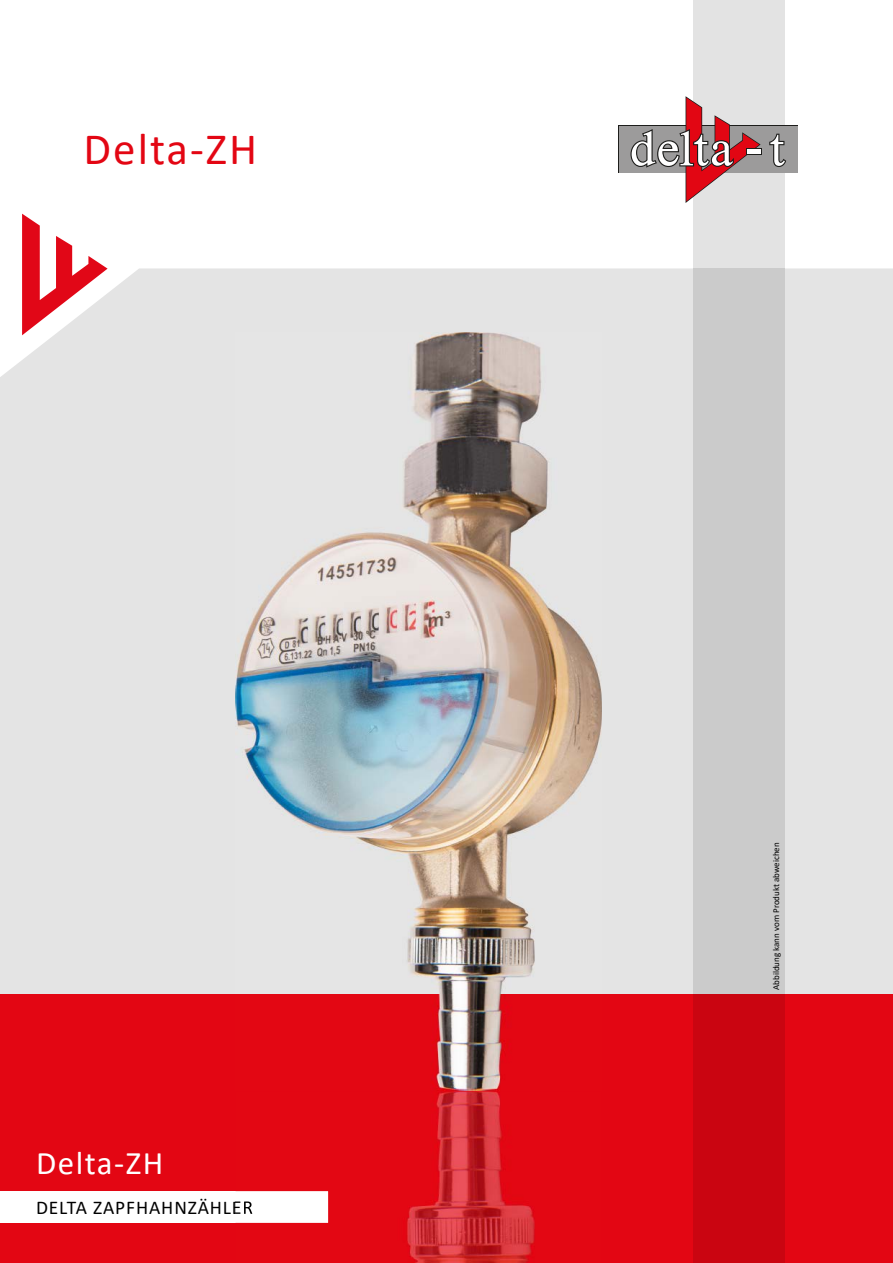
<style>
.page{position:relative;width:893px;height:1263px;background:#fff}
.page>*{position:absolute;margin:0;border:0;box-sizing:border-box;transform-origin:0 0}
.t1{font:45px "Calibri";letter-spacing:.045em;color:#e30613}
.t2{font:33px "Calibri";letter-spacing:.045em;color:#fff}
.t3{font:19.5px "Calibri";letter-spacing:.045em;color:#000}
.t4{font:9px "Calibri";color:#000}
</style>
<div class="page">
<div style="left:0;top:268px;width:893px;height:726px;background:#e4e4e4"></div>
<svg style="left:22px;top:214px;width:86px;height:121px"></svg>
<div style="left:0;top:994px;width:893px;height:269px;background:#e30613"></div>
<div style="left:0;top:1191px;width:328px;height:32px;background:#fff"></div>
<img style="left:236px;top:332px;width:366px;height:931px">
<img style="left:236px;top:1191px;width:92px;height:32px">
<img style="left:236px;top:1198px;width:16px;height:16px">
<div style="left:693px;top:0;width:91px;height:268px;background:#e3e3e3"></div>
<div style="left:693px;top:268px;width:91px;height:726px;background:#cbcbcb"></div>
<div style="left:693px;top:994px;width:91px;height:269px;background:#ca0511"></div>
<svg style="left:618px;top:125px;width:180px;height:48px"></svg>
<div style="left:619px;top:126px;width:178px;height:46px;background:#9c9b9b"></div>
<div style="left:746px;top:149px;width:16px;height:6px;background:#fff"></div>
<svg style="left:769px;top:134px;width:17px;height:33px"></svg>
<svg style="left:630px;top:96px;width:130px;height:107px"></svg>
<h1 class="t1" style="left:84px;top:118px;width:175px">Delta-ZH</h1>
<h2 class="t2" style="left:36px;top:1140px;width:129px">Delta-ZH</h2>
<h3 class="t3" style="left:36px;top:1194px;width:218px">DELTA ZAPFHAHNZÄHLER</h3>
<p class="t4" style="left:770px;top:990px;width:149px;rotate:-90deg">Abbildung kann vom Produkt abweichen</p>
</div>
